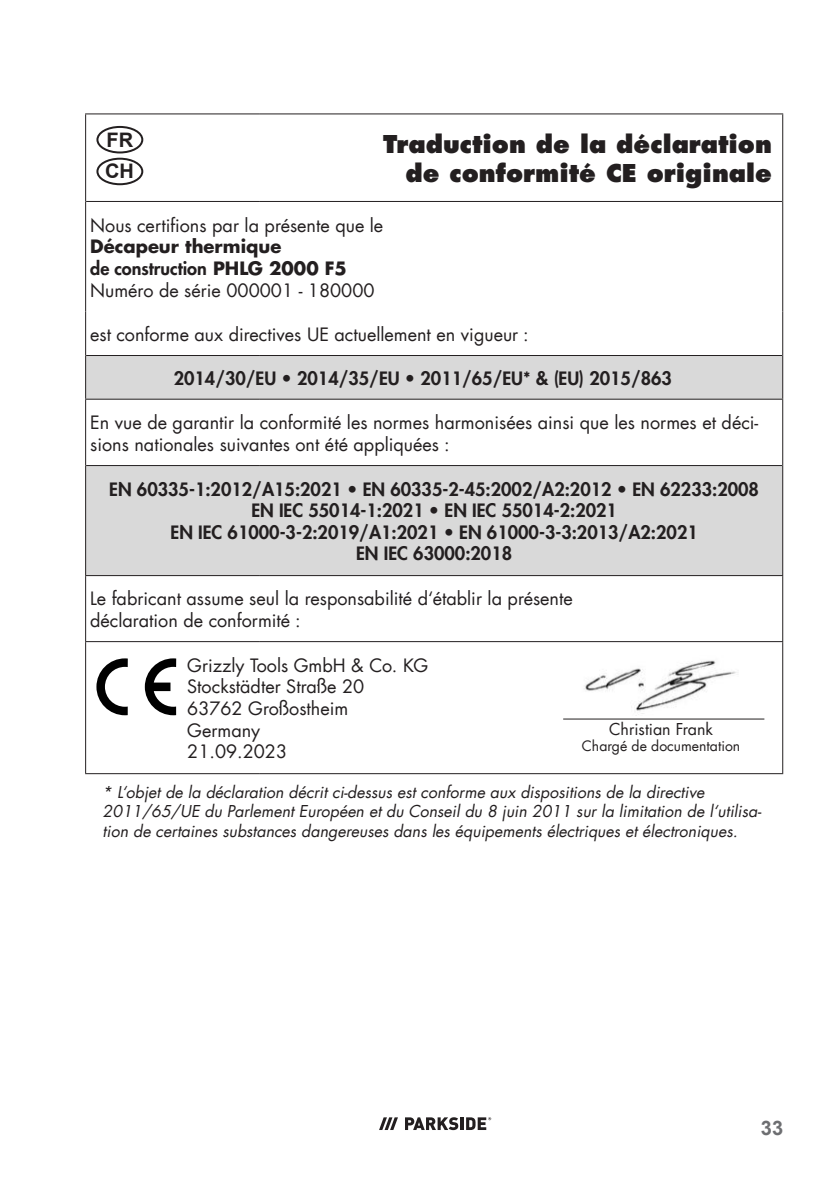
<style>
.page{position:relative;width:840px;height:1191px;background:#fff}
.page>*{position:absolute;margin:0;border:0;box-sizing:border-box;transform-origin:0 0}
.t1{font:800 24px/28.8px "Futura Com";color:#231f20;text-align:right}
.t2{font:700 20px/31.2px "Arial";color:#231f20}
.t3{font:700 20px "Arial";color:#6d6e71}
.t4{font:18px/21.6px "Futura Com";color:#231f20}
.t5{font:800 18px/21.6px "Futura Com";color:#231f20;text-align:center}
.t6{font:700 18px/21.6px "Futura Com";color:#231f20}
.t7{font:italic 16px/19.2px "Futura Com";color:#231f20}
.t8{font:16px "Futura Com";color:#231f20}
.t9{font:14px "Futura Com";color:#231f20}
.s1{font-weight:800}
.s2{font-weight:400}
</style>
<div class="page">
<svg style="left:379px;top:1117px;width:19px;height:13px"></svg>
<svg style="left:405px;top:1117px;width:86px;height:13px"></svg>
<svg style="left:86px;top:356px;width:695px;height:219px;fill:#d9d9d9"></svg>
<hr style="left:85px;top:201px;width:1px;height:110px;background:#231f20">
<hr style="left:781px;top:201px;width:1px;height:110px;background:#231f20">
<hr style="left:85px;top:311px;width:1px;height:44px;background:#231f20">
<hr style="left:781px;top:311px;width:1px;height:44px;background:#231f20">
<hr style="left:85px;top:355px;width:1px;height:44px;background:#231f20">
<hr style="left:781px;top:355px;width:1px;height:44px;background:#231f20">
<hr style="left:85px;top:399px;width:175px;height:1px;background:#231f20">
<hr style="left:85px;top:400px;width:1px;height:65px;background:#231f20">
<hr style="left:260px;top:399px;width:522px;height:1px;background:#231f20">
<hr style="left:781px;top:400px;width:1px;height:65px;background:#231f20">
<hr style="left:781px;top:465px;width:1px;height:110px;background:#231f20">
<hr style="left:85px;top:575px;width:175px;height:1px;background:#231f20">
<hr style="left:85px;top:576px;width:1px;height:65px;background:#231f20">
<hr style="left:260px;top:575px;width:522px;height:1px;background:#231f20">
<hr style="left:781px;top:576px;width:1px;height:65px;background:#231f20">
<hr style="left:85px;top:641px;width:175px;height:1px;background:#231f20">
<hr style="left:85px;top:642px;width:1px;height:131px;background:#231f20">
<hr style="left:260px;top:641px;width:522px;height:1px;background:#231f20">
<hr style="left:781px;top:642px;width:1px;height:131px;background:#231f20">
<hr style="left:85px;top:773px;width:175px;height:1px;background:#231f20">
<hr style="left:260px;top:773px;width:522px;height:1px;background:#231f20">
<hr style="left:86px;top:355px;width:174px;height:1px;background:#231f20">
<hr style="left:260px;top:355px;width:521px;height:1px;background:#231f20">
<hr style="left:85px;top:113px;width:175px;height:1px;background:#231f20">
<hr style="left:85px;top:114px;width:1px;height:87px;background:#231f20">
<hr style="left:260px;top:113px;width:522px;height:1px;background:#231f20">
<hr style="left:781px;top:114px;width:1px;height:87px;background:#231f20">
<hr style="left:86px;top:201px;width:174px;height:1px;background:#231f20">
<hr style="left:260px;top:201px;width:521px;height:1px;background:#231f20">
<hr style="left:86px;top:465px;width:174px;height:1px;background:#231f20">
<hr style="left:260px;top:465px;width:521px;height:1px;background:#231f20">
<hr style="left:85px;top:465px;width:1px;height:110px;background:#231f20">
<div style="left:96px;top:126px;width:47px;height:27px;border:2px solid #231f20;border-radius:50%"></div>
<div style="left:96px;top:158px;width:47px;height:27px;border:2px solid #231f20;border-radius:50%"></div>
<svg style="left:96px;top:658px;width:32px;height:57px"></svg>
<svg style="left:145px;top:658px;width:31px;height:57px"></svg>
<hr style="left:563px;top:718px;width:201px;height:1px;background:#231f20">
<img style="left:584px;top:660px;width:153px;height:56px">
<p class="t2" style="left:105px;top:124px;width:30px">FR<br>CH</p>
<h1 class="t1" style="left:383px;top:132px;width:390px">Traduction de la déclaration de conformité CE originale</h1>
<p class="t4" style="left:90px;top:214px;width:294px">Nous certifions par la présente que le</p>
<p class="t6" style="left:90px;top:237px;width:286px">Décapeur thermique<br><span class="s1">de construction</span> PHLG 2000 F5<br><span class="s2">Numéro de série 000001 - 180000</span></p>
<p class="t4" style="left:90px;top:325px;width:440px">est conforme aux directives UE actuellement en vigueur :</p>
<p class="t5" style="left:173px;top:368px;width:499px">2014/30/EU • 2014/35/EU • 2011/65/EU* &amp; (EU) 2015/863</p>
<p class="t4" style="left:90px;top:413px;width:669px">En vue de garantir la conformité les normes harmonisées ainsi que les normes et déci&shy;sions nationales suivantes ont été appliquées :</p>
<p class="t5" style="left:109px;top:479px;width:651px">EN 60335-1:2012/A15:2021 • EN 60335-2-45:2002/A2:2012 • EN 62233:2008<br>EN IEC 55014-1:2021 • EN IEC 55014-2:2021<br>EN IEC 61000-3-2:2019/A1:2021 • EN 61000-3-3:2013/A2:2021<br>EN IEC 63000:2018</p>
<p class="t4" style="left:90px;top:589px;width:484px">Le fabricant assume seul la responsabilité d‘établir la présente déclaration de conformité :</p>
<p class="t4" style="left:187px;top:656px;width:242px">Grizzly Tools GmbH &amp; Co. KG<br>Stockstädter Straße 20<br>63762 Großostheim<br>Germany<br>21.09.2023</p>
<p class="t7" style="left:103px;top:784px;width:660px">* L‘objet de la déclaration décrit ci-dessus est conforme aux dispositions de la directive<br>2011/65/UE du Parlement Européen et du Conseil du 8 juin 2011 sur la limitation de l‘utilisa&shy;tion de certaines substances dangereuses dans les équipements électriques et électroniques.</p>
<p class="t8" style="left:608px;top:722px;width:105px">Christian Frank</p>
<p class="t9" style="left:581px;top:739px;width:160px">Chargé de documentation</p>
<p class="t3" style="left:760px;top:1116px;width:24px">33</p>
</div>
